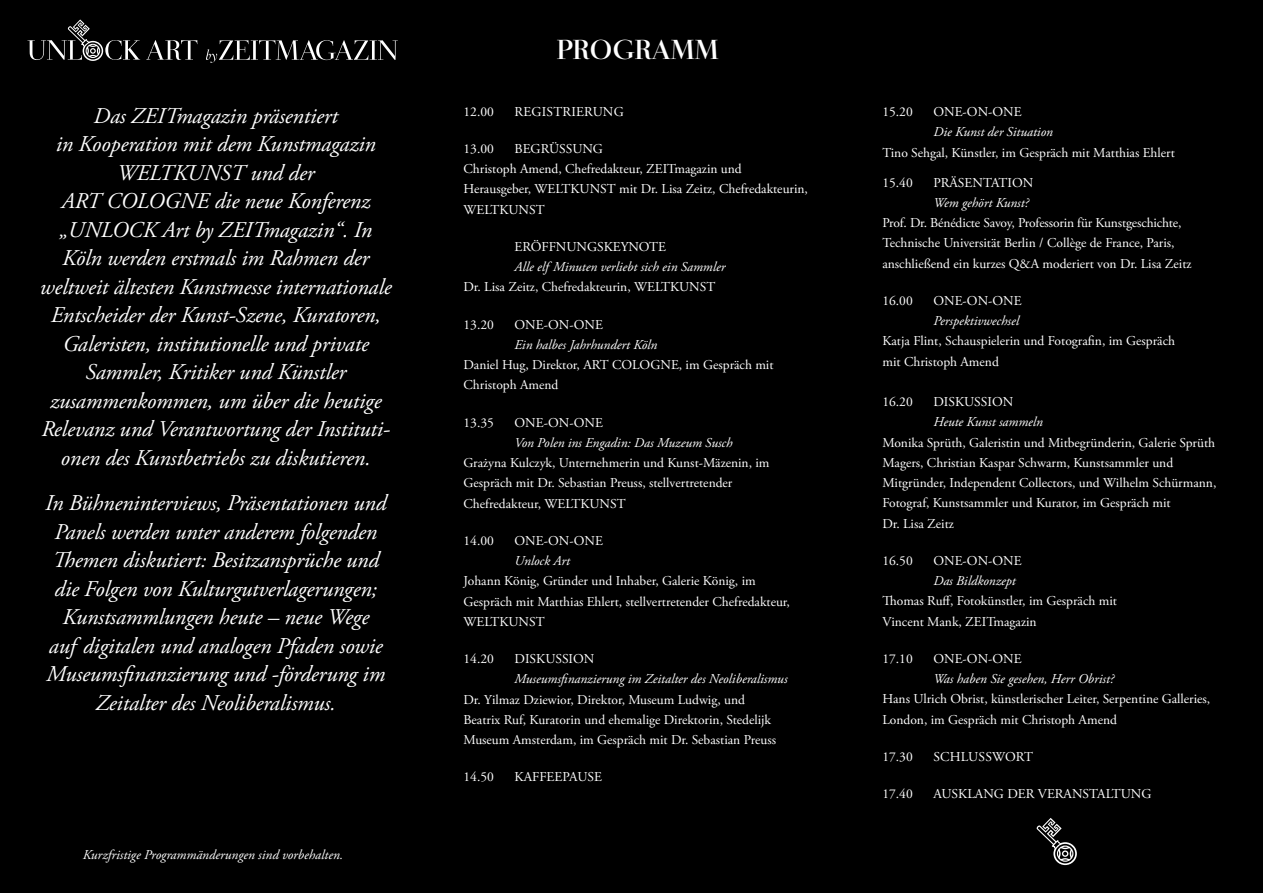
<style>
.page{position:relative;width:1263px;height:893px;background:#000}
.page>*{position:absolute;margin:0;border:0;box-sizing:border-box;transform-origin:0 0}
.t1{font:27px "Zeit Tiemann";color:#fff}
.t2{font:italic 22.5px/28.5px "Zeit Garamond Pro";letter-spacing:-.005em;color:#fff;text-align:center}
.t3{font:13.5px/20.2px "Zeit Garamond Pro";color:#fff}
.t4{font:italic 13.5px "Zeit Garamond Pro";color:#fff}
</style>
<div class="page">
<svg style="left:146px;top:40px;width:51px;height:20px"></svg>
<svg style="left:28px;top:19px;width:112px;height:42px"></svg>
<svg style="left:206px;top:40px;width:192px;height:23px"></svg>
<svg style="left:1036px;top:818px;width:41px;height:47px"></svg>
<p class="t2" style="left:40px;top:102px;width:353px">Das ZEITmagazin präsentiert<br>in Kooperation mit dem Kunstmagazin WELTKUNST und der<br>ART COLOGNE die neue Konferenz „UNLOCK Art by ZEITmagazin“. In Köln werden erstmals im Rahmen der weltweit ältesten Kunstmesse internationale Entscheider der Kunst-Szene, Kuratoren, Galeristen, institutionelle und private Sammler, Kritiker und Künstler zusammenkommen, um über die heutige Relevanz und Verantwortung der Instituti&shy;onen des Kunstbetriebs zu diskutieren.</p>
<p class="t2" style="left:45px;top:489px;width:343px">In Bühneninterviews, Präsentationen und Panels werden unter anderem folgenden Themen diskutiert: Besitzansprüche und die Folgen von Kulturgutverlagerungen; Kunstsammlungen heute – neue Wege<br>auf digitalen und analogen Pfaden sowie Museumsfinanzierung und -förderung im Zeitalter des Neoliberalismus.</p>
<p class="t4" style="left:83px;top:847px;width:262px">Kurzfristige Programmänderungen sind vorbehalten.</p>
<h1 class="t1" style="left:557px;top:33px;width:163px">PROGRAMM</h1>
<p class="t3" style="left:463px;top:102px;width:32px">12.00</p>
<p class="t3" style="left:514px;top:102px;width:111px">REGISTRIERUNG</p>
<p class="t3" style="left:463px;top:139px;width:32px">13.00</p>
<p class="t3" style="left:463px;top:139px;width:346px;text-indent:51px">BEGRÜSSUNG<br>Christoph Amend, Chefredakteur, ZEITmagazin und Herausgeber, WELTKUNST mit Dr. Lisa Zeitz, Chefredakteurin, WELTKUNST</p>
<p class="t3" style="left:514px;top:237px;width:153px">ERÖFFNUNGSKEYNOTE</p>
<p class="t4" style="left:514px;top:259px;width:212px">Alle elf Minuten verliebt sich ein Sammler</p>
<p class="t3" style="left:463px;top:277px;width:253px">Dr. Lisa Zeitz, Chefredakteurin, WELTKUNST</p>
<p class="t3" style="left:463px;top:315px;width:32px">13.20</p>
<p class="t3" style="left:514px;top:315px;width:90px">ONE-ON-ONE</p>
<p class="t4" style="left:514px;top:336px;width:144px">Ein halbes Jahrhundert Köln</p>
<p class="t3" style="left:463px;top:355px;width:312px">Daniel Hug, Direktor, ART COLOGNE, im Gespräch mit<br>Christoph Amend</p>
<p class="t3" style="left:463px;top:413px;width:32px">13.35</p>
<p class="t3" style="left:514px;top:413px;width:90px">ONE-ON-ONE</p>
<p class="t4" style="left:514px;top:434px;width:220px">Von Polen ins Engadin: Das Muzeum Susch</p>
<p class="t3" style="left:463px;top:453px;width:308px">Grażyna Kulczyk, Unternehmerin und Kunst-Mäzenin, im<br>Gespräch mit Dr. Sebastian Preuss, stellvertretender<br>Chefredakteur, WELTKUNST</p>
<p class="t3" style="left:463px;top:531px;width:32px">14.00</p>
<p class="t3" style="left:514px;top:531px;width:90px">ONE-ON-ONE</p>
<p class="t4" style="left:514px;top:553px;width:57px">Unlock Art</p>
<p class="t3" style="left:463px;top:571px;width:328px">Johann König, Gründer und Inhaber, Galerie König, im<br>Gespräch mit Matthias Ehlert, stellvertretender Chefredakteur,<br>WELTKUNST</p>
<p class="t3" style="left:463px;top:649px;width:32px">14.20</p>
<p class="t3" style="left:514px;top:649px;width:81px">DISKUSSION</p>
<p class="t4" style="left:514px;top:671px;width:274px">Museumsfinanzierung im Zeitalter des Neoliberalismus</p>
<p class="t3" style="left:463px;top:690px;width:314px">Dr. Yilmaz Dziewior, Direktor, Museum Ludwig, und<br>Beatrix Ruf, Kuratorin und ehemalige Direktorin, Stedelijk<br>Museum Amsterdam, im Gespräch mit Dr. Sebastian Preuss</p>
<p class="t3" style="left:463px;top:767px;width:32px">14.50</p>
<p class="t3" style="left:514px;top:767px;width:89px">KAFFEEPAUSE</p>
<p class="t3" style="left:882px;top:102px;width:32px">15.20</p>
<p class="t3" style="left:933px;top:102px;width:90px">ONE-ON-ONE</p>
<p class="t4" style="left:933px;top:124px;width:121px">Die Kunst der Situation</p>
<p class="t3" style="left:882px;top:143px;width:294px">Tino Sehgal, Künstler, im Gespräch mit Matthias Ehlert</p>
<p class="t3" style="left:882px;top:173px;width:32px">15.40</p>
<p class="t3" style="left:933px;top:173px;width:101px">PRÄSENTATION</p>
<p class="t4" style="left:933px;top:194px;width:97px">Wem gehört Kunst?</p>
<p class="t3" style="left:882px;top:213px;width:311px">Prof. Dr. Bénédicte Savoy, Professorin für Kunstgeschichte,<br>Technische Universität Berlin / Collège de France, Paris, anschließend ein kurzes Q&amp;A moderiert von Dr. Lisa Zeitz</p>
<p class="t3" style="left:882px;top:291px;width:32px">16.00</p>
<p class="t3" style="left:933px;top:291px;width:90px">ONE-ON-ONE</p>
<p class="t4" style="left:933px;top:313px;width:87px">Perspektivwechsel</p>
<p class="t3" style="left:882px;top:331px;width:294px">Katja Flint, Schauspielerin und Fotografin, im Gespräch mit Christoph Amend</p>
<p class="t3" style="left:882px;top:392px;width:32px">16.20</p>
<p class="t3" style="left:933px;top:392px;width:81px">DISKUSSION</p>
<p class="t4" style="left:933px;top:414px;width:111px">Heute Kunst sammeln</p>
<p class="t3" style="left:882px;top:433px;width:335px">Monika Sprüth, Galeristin und Mitbegründerin, Galerie Sprüth Magers, Christian Kaspar Schwarm, Kunstsammler und Mitgründer, Independent Collectors, und Wilhelm Schürmann, Fotograf, Kunstsammler und Kurator, im Gespräch mit<br>Dr. Lisa Zeitz</p>
<p class="t3" style="left:882px;top:551px;width:32px">16.50</p>
<p class="t3" style="left:933px;top:551px;width:90px">ONE-ON-ONE</p>
<p class="t4" style="left:933px;top:573px;width:84px">Das Bildkonzept</p>
<p class="t3" style="left:882px;top:591px;width:236px">Thomas Ruff, Fotokünstler, im Gespräch mit<br>Vincent Mank, ZEITmagazin</p>
<p class="t3" style="left:882px;top:649px;width:32px">17.10</p>
<p class="t3" style="left:933px;top:649px;width:90px">ONE-ON-ONE</p>
<p class="t4" style="left:933px;top:671px;width:182px">Was haben Sie gesehen, Herr Obrist?</p>
<p class="t3" style="left:882px;top:689px;width:329px">Hans Ulrich Obrist, künstlerischer Leiter, Serpentine Galleries,<br>London, im Gespräch mit Christoph Amend</p>
<p class="t3" style="left:882px;top:747px;width:32px">17.30</p>
<p class="t3" style="left:933px;top:747px;width:101px">SCHLUSSWORT</p>
<p class="t3" style="left:882px;top:784px;width:32px">17.40</p>
<p class="t3" style="left:933px;top:784px;width:219px">AUSKLANG DER VERANSTALTUNG</p>
</div>
